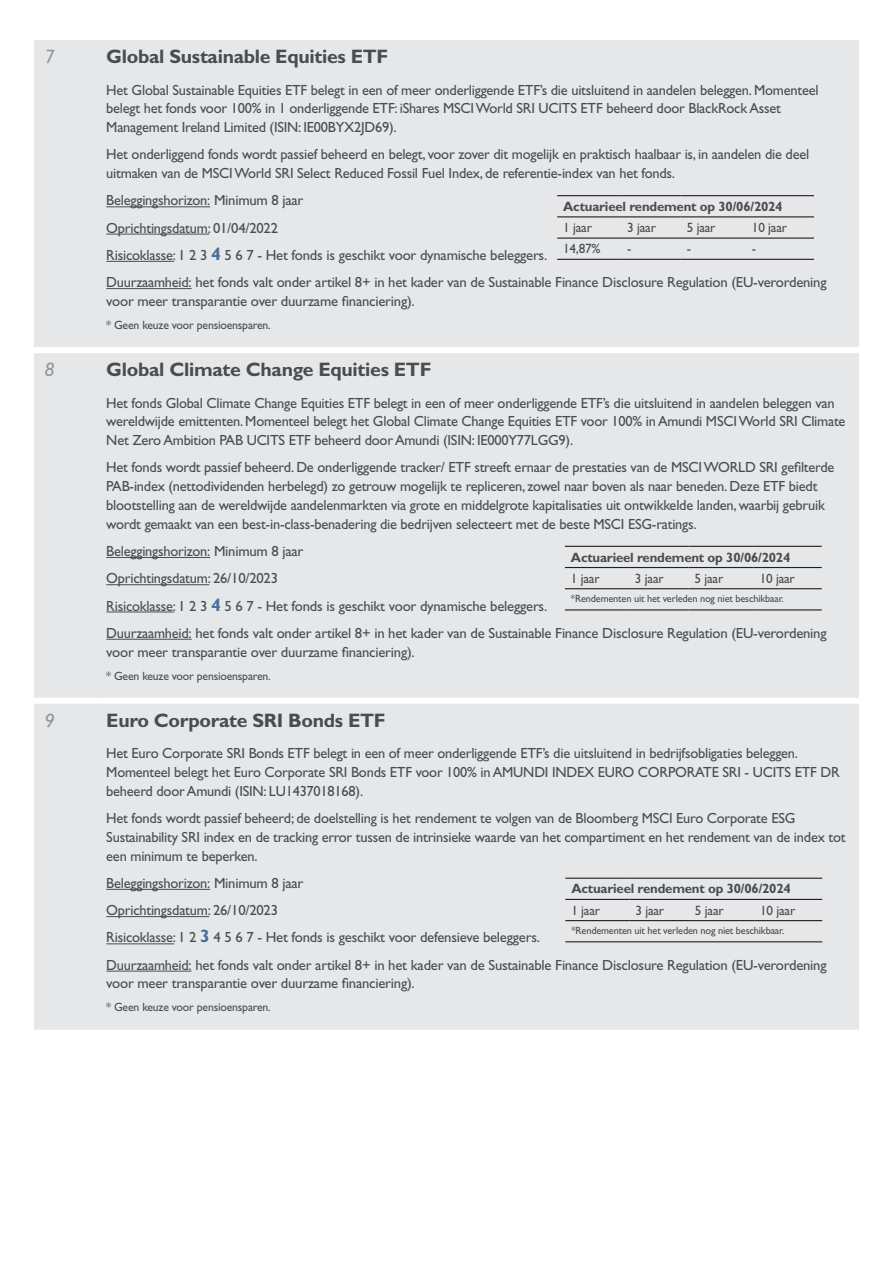
<style>
.page{position:relative;width:893px;height:1263px;background:#fff}
.page>*{position:absolute;margin:0;border:0;box-sizing:border-box;transform-origin:0 0}
.t1{font:700 19.5px "Gill Sans Std";letter-spacing:-.015em;color:#4b4c4d}
.t2{font:italic 19.5px "Gill Sans Std";color:#939598}
.t3{font:14.7px/18.8px "Gill Sans Std";letter-spacing:-.015em;color:#4b4c4d}
.t4{font:700 13.5px/21.1px "Gill Sans Std";letter-spacing:-.015em;color:#4b4c4d}
.t5{font:13.5px "Gill Sans Std";letter-spacing:-.015em;color:#4b4c4d}
.t6{font:12px "Gill Sans Std";letter-spacing:-.015em;color:#4b4c4d}
.t7{font:10.5px "Gill Sans Std";letter-spacing:-.015em;color:#4b4c4d}
.s1{font-weight:700;font-size:18px;color:#456f9d}
.s2{font-weight:400}
</style>
<div class="page">
<div style="left:34px;top:40px;width:825px;height:990px;background:#e6e7e9"></div>
<div style="left:102px;top:347px;width:757px;height:6px;background:#fff"></div>
<div style="left:102px;top:698px;width:757px;height:6px;background:#fff"></div>
<div style="left:34px;top:347px;width:68px;height:6px;background:#fff"></div>
<div style="left:34px;top:698px;width:68px;height:6px;background:#fff"></div>
<hr style="left:106px;top:206px;width:104px;height:1px;background:#4b4c4d">
<hr style="left:106px;top:234px;width:103px;height:1px;background:#4b4c4d">
<hr style="left:106px;top:261px;width:68px;height:1px;background:#4b4c4d">
<hr style="left:106px;top:288px;width:86px;height:1px;background:#4b4c4d">
<hr style="left:557px;top:195px;width:64px;height:1px;background:#231f20">
<hr style="left:621px;top:195px;width:60px;height:1px;background:#231f20">
<hr style="left:681px;top:195px;width:65px;height:1px;background:#231f20">
<hr style="left:746px;top:195px;width:68px;height:1px;background:#231f20">
<hr style="left:557px;top:216px;width:64px;height:1px;background:#231f20">
<hr style="left:621px;top:216px;width:60px;height:1px;background:#231f20">
<hr style="left:681px;top:216px;width:65px;height:1px;background:#231f20">
<hr style="left:746px;top:216px;width:68px;height:1px;background:#231f20">
<hr style="left:557px;top:238px;width:64px;height:1px;background:#231f20">
<hr style="left:621px;top:238px;width:60px;height:1px;background:#231f20">
<hr style="left:681px;top:238px;width:65px;height:1px;background:#231f20">
<hr style="left:746px;top:238px;width:68px;height:1px;background:#231f20">
<hr style="left:557px;top:259px;width:64px;height:1px;background:#231f20">
<hr style="left:621px;top:259px;width:60px;height:1px;background:#231f20">
<hr style="left:681px;top:259px;width:65px;height:1px;background:#231f20">
<hr style="left:746px;top:259px;width:68px;height:1px;background:#231f20">
<hr style="left:106px;top:557px;width:104px;height:1px;background:#4b4c4d">
<hr style="left:106px;top:584px;width:103px;height:1px;background:#4b4c4d">
<hr style="left:106px;top:612px;width:68px;height:1px;background:#4b4c4d">
<hr style="left:106px;top:639px;width:86px;height:1px;background:#4b4c4d">
<hr style="left:565px;top:546px;width:64px;height:1px;background:#231f20">
<hr style="left:629px;top:546px;width:59px;height:1px;background:#231f20">
<hr style="left:688px;top:546px;width:66px;height:1px;background:#231f20">
<hr style="left:754px;top:546px;width:68px;height:1px;background:#231f20">
<hr style="left:565px;top:567px;width:64px;height:1px;background:#231f20">
<hr style="left:629px;top:567px;width:59px;height:1px;background:#231f20">
<hr style="left:688px;top:567px;width:66px;height:1px;background:#231f20">
<hr style="left:754px;top:567px;width:68px;height:1px;background:#231f20">
<hr style="left:565px;top:588px;width:64px;height:1px;background:#231f20">
<hr style="left:629px;top:588px;width:59px;height:1px;background:#231f20">
<hr style="left:688px;top:588px;width:66px;height:1px;background:#231f20">
<hr style="left:754px;top:588px;width:68px;height:1px;background:#231f20">
<hr style="left:565px;top:609px;width:64px;height:1px;background:#231f20">
<hr style="left:629px;top:609px;width:59px;height:1px;background:#231f20">
<hr style="left:688px;top:609px;width:66px;height:1px;background:#231f20">
<hr style="left:754px;top:609px;width:68px;height:1px;background:#231f20">
<hr style="left:106px;top:889px;width:104px;height:1px;background:#4b4c4d">
<hr style="left:106px;top:916px;width:103px;height:1px;background:#4b4c4d">
<hr style="left:106px;top:943px;width:68px;height:1px;background:#4b4c4d">
<hr style="left:106px;top:971px;width:86px;height:1px;background:#4b4c4d">
<hr style="left:565px;top:878px;width:64px;height:1px;background:#231f20">
<hr style="left:629px;top:878px;width:60px;height:1px;background:#231f20">
<hr style="left:689px;top:878px;width:65px;height:1px;background:#231f20">
<hr style="left:754px;top:878px;width:68px;height:1px;background:#231f20">
<hr style="left:565px;top:899px;width:64px;height:1px;background:#231f20">
<hr style="left:629px;top:899px;width:60px;height:1px;background:#231f20">
<hr style="left:689px;top:899px;width:65px;height:1px;background:#231f20">
<hr style="left:754px;top:899px;width:68px;height:1px;background:#231f20">
<hr style="left:565px;top:920px;width:64px;height:1px;background:#231f20">
<hr style="left:629px;top:920px;width:60px;height:1px;background:#231f20">
<hr style="left:689px;top:920px;width:65px;height:1px;background:#231f20">
<hr style="left:754px;top:920px;width:68px;height:1px;background:#231f20">
<hr style="left:565px;top:941px;width:64px;height:1px;background:#231f20">
<hr style="left:629px;top:941px;width:60px;height:1px;background:#231f20">
<hr style="left:689px;top:941px;width:65px;height:1px;background:#231f20">
<hr style="left:754px;top:941px;width:68px;height:1px;background:#231f20">
<p class="t2" style="left:45px;top:45px;width:12px">7</p>
<p class="t1" style="left:106px;top:45px;width:284px">Global Sustainable Equities ETF</p>
<p class="t3" style="left:106px;top:80px;width:714px">Het Global Sustainable Equities ETF belegt in een of meer onderliggende ETF’s die uitsluitend in aandelen beleggen. Momenteel belegt het fonds voor 100% in 1 onderliggende ETF: iShares MSCI World SRI UCITS ETF beheerd door BlackRock Asset<br>Management Ireland Limited (ISIN: IE00BYX2JD69).</p>
<p class="t3" style="left:106px;top:145px;width:704px">Het onderliggend fonds wordt passief beheerd en belegt, voor zover dit mogelijk en praktisch haalbaar is, in aandelen die deel uitmaken van de MSCI World SRI Select Reduced Fossil Fuel Index, de referentie-index van het fonds.</p>
<p class="t3" style="left:106px;top:187px;width:442px;line-height:27.3px">Beleggingshorizon: Minimum 8 jaar<br>Oprichtingsdatum: 01/04/2022<br>Risicoklasse: 1 2 3 <span class="s1">4</span> 5 6 7 - Het fonds is geschikt voor dynamische beleggers.</p>
<p class="t4" style="left:563px;top:196px;width:221px">Actuarieel rendement op 30/06/2024<br><span class="s2">1 jaar</span></p>
<p class="t5" style="left:627px;top:220px;width:30px">3 jaar</p>
<p class="t5" style="left:687px;top:220px;width:30px">5 jaar</p>
<p class="t5" style="left:752px;top:220px;width:37px">10 jaar</p>
<p class="t5" style="left:563px;top:241px;width:39px">14,87%</p>
<p class="t5" style="left:627px;top:241px;width:6px">-</p>
<p class="t5" style="left:687px;top:241px;width:6px">-</p>
<p class="t5" style="left:752px;top:241px;width:6px">-</p>
<p class="t3" style="left:106px;top:273px;width:722px">Duurzaamheid: het fonds valt onder artikel 8+ in het kader van de Sustainable Finance Disclosure Regulation (EU-verordening voor meer transparantie over duurzame financiering).</p>
<p class="t6" style="left:106px;top:318px;width:166px">* Geen keuze voor pensioensparen.</p>
<p class="t2" style="left:45px;top:358px;width:12px">8</p>
<p class="t1" style="left:106px;top:358px;width:327px">Global Climate Change Equities ETF</p>
<p class="t3" style="left:106px;top:393px;width:741px">Het fonds Global Climate Change Equities ETF belegt in een of meer onderliggende ETF’s die uitsluitend in aandelen beleggen van wereldwijde emittenten. Momenteel belegt het Global Climate Change Equities ETF voor 100% in Amundi MSCI World SRI Climate<br>Net Zero Ambition PAB UCITS ETF beheerd door Amundi (ISIN: IE000Y77LGG9).</p>
<p class="t3" style="left:106px;top:458px;width:730px">Het fonds wordt passief beheerd. De onderliggende tracker/ ETF streeft ernaar de prestaties van de MSCI WORLD SRI gefilterde PAB-index (nettodividenden herbelegd) zo getrouw mogelijk te repliceren, zowel naar boven als naar beneden. Deze ETF biedt blootstelling aan de wereldwijde aandelenmarkten via grote en middelgrote kapitalisaties uit ontwikkelde landen, waarbij gebruik wordt gemaakt van een best-in-class-benadering die bedrijven selecteert met de beste MSCI ESG-ratings.</p>
<p class="t3" style="left:106px;top:537px;width:442px;line-height:27.3px">Beleggingshorizon: Minimum 8 jaar<br>Oprichtingsdatum: 26/10/2023<br>Risicoklasse: 1 2 3 <span class="s1">4</span> 5 6 7 - Het fonds is geschikt voor dynamische beleggers.</p>
<p class="t4" style="left:571px;top:546px;width:221px">Actuarieel rendement op 30/06/2024<br><span class="s2">1 jaar</span></p>
<p class="t5" style="left:635px;top:570px;width:30px">3 jaar</p>
<p class="t5" style="left:694px;top:570px;width:30px">5 jaar</p>
<p class="t5" style="left:760px;top:570px;width:37px">10 jaar</p>
<p class="t7" style="left:571px;top:592px;width:214px">*Rendementen uit het verleden nog niet beschikbaar.</p>
<p class="t3" style="left:106px;top:623px;width:722px">Duurzaamheid: het fonds valt onder artikel 8+ in het kader van de Sustainable Finance Disclosure Regulation (EU-verordening voor meer transparantie over duurzame financiering).</p>
<p class="t6" style="left:106px;top:669px;width:166px">* Geen keuze voor pensioensparen.</p>
<p class="t2" style="left:45px;top:709px;width:12px">9</p>
<p class="t1" style="left:106px;top:709px;width:281px">Euro Corporate SRI Bonds ETF</p>
<p class="t3" style="left:106px;top:744px;width:735px">Het Euro Corporate SRI Bonds ETF belegt in een of meer onderliggende ETF’s die uitsluitend in bedrijfsobligaties beleggen.<br>Momenteel belegt het Euro Corporate SRI Bonds ETF voor 100% in AMUNDI INDEX EURO CORPORATE SRI - UCITS ETF DR beheerd door Amundi (ISIN: LU1437018168).</p>
<p class="t3" style="left:106px;top:809px;width:741px">Het fonds wordt passief beheerd; de doelstelling is het rendement te volgen van de Bloomberg MSCI Euro Corporate ESG<br>Sustainability SRI index en de tracking error tussen de intrinsieke waarde van het compartiment en het rendement van de index tot een minimum te beperken.</p>
<p class="t3" style="left:106px;top:869px;width:435px;line-height:27.3px">Beleggingshorizon: Minimum 8 jaar<br>Oprichtingsdatum: 26/10/2023<br>Risicoklasse: 1 2 <span class="s1">3</span> 4 5 6 7 - Het fonds is geschikt voor defensieve beleggers.</p>
<p class="t4" style="left:571px;top:878px;width:221px">Actuarieel rendement op 30/06/2024<br><span class="s2">1 jaar</span></p>
<p class="t5" style="left:635px;top:902px;width:30px">3 jaar</p>
<p class="t5" style="left:695px;top:902px;width:30px">5 jaar</p>
<p class="t5" style="left:760px;top:902px;width:37px">10 jaar</p>
<p class="t7" style="left:571px;top:924px;width:214px">*Rendementen uit het verleden nog niet beschikbaar.</p>
<p class="t3" style="left:106px;top:955px;width:722px">Duurzaamheid: het fonds valt onder artikel 8+ in het kader van de Sustainable Finance Disclosure Regulation (EU-verordening voor meer transparantie over duurzame financiering).</p>
<p class="t6" style="left:106px;top:1000px;width:166px">* Geen keuze voor pensioensparen.</p>
</div>
